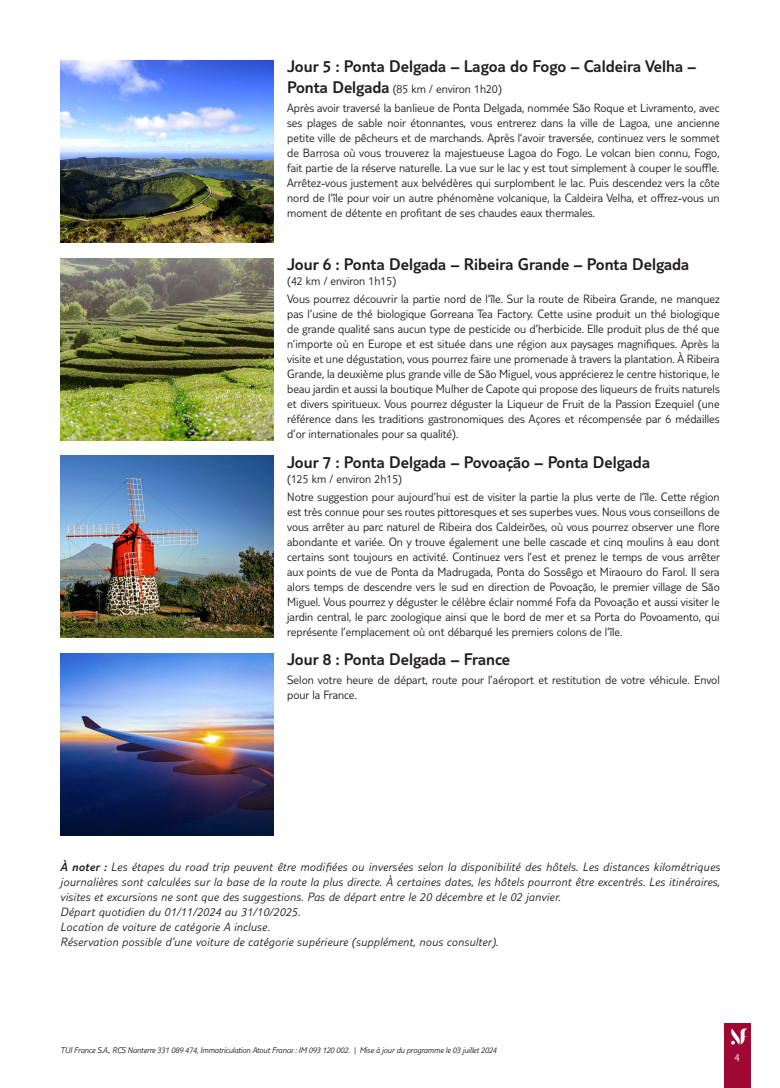
<style>
.page{position:relative;width:780px;height:1088px;background:#fff}
.page>*{position:absolute;margin:0;border:0;box-sizing:border-box;transform-origin:0 0}
.t1{font:300 17.5px "TUI Type";color:#231f20}
.t2{font:300 12.5px/15px "TUI Type";color:#231f20}
.t3{font:italic 300 12.5px/15px "TUI Type";letter-spacing:.02em;color:#231f20}
.t4{font:300 11.25px "TUI Type";color:#fff}
.t5{font:italic 300 8.75px "TUI Type";letter-spacing:-.02em;color:#231f20}
.s1{font-size:17.5px}
.s2{font-style:inherit}
</style>
<div class="page">
<div style="left:724px;top:1023px;width:26px;height:65px;background:#9e0832"></div>
<svg style="left:731px;top:1028px;width:17px;height:16px"></svg>
<img style="left:60px;top:60px;width:213px;height:182px">
<img style="left:60px;top:258px;width:213px;height:182px">
<img style="left:60px;top:456px;width:213px;height:182px">
<img style="left:60px;top:654px;width:213px;height:182px">
<h1 class="t1" style="left:287px;top:56px;width:410px">Jour 5 : Ponta Delgada – Lagoa do Fogo – Caldeira Velha –</h1>
<p class="t2" style="left:287px;top:79px;width:434px;line-height:18.5px"><span class="s1">Ponta Delgada</span> (85 km / environ 1h20)<br>Après avoir traversé la banlieue de Ponta Delgada, nommée São Roque et Livramento, avec</p>
<p class="t2" style="left:287px;top:115px;width:434px;text-align:justify">ses plages de sable noir étonnantes, vous entrerez dans la ville de Lagoa, une ancienne petite ville de pêcheurs et de marchands. Après l’avoir traversée, continuez vers le sommet de Barrosa où vous trouverez la majestueuse Lagoa do Fogo. Le volcan bien connu, Fogo, fait partie de la réserve naturelle. La vue sur le lac y est tout simplement à couper le souffle.<br>Arrêtez-vous justement aux belvédères qui surplombent le lac. Puis descendez vers la côte nord de l’île pour voir un autre phénomène volcanique, la Caldeira Velha, et offrez-vous un moment de détente en profitant de ses chaudes eaux thermales.</p>
<h1 class="t1" style="left:287px;top:254px;width:403px">Jour 6 : Ponta Delgada – Ribeira Grande – Ponta Delgada</h1>
<p class="t2" style="left:287px;top:271px;width:434px;line-height:18.5px">(42 km / environ 1h15)<br>Vous pourrez découvrir la partie nord de l’île. Sur la route de Ribeira Grande, ne manquez</p>
<p class="t2" style="left:287px;top:306px;width:434px;text-align:justify">pas l’usine de thé biologique Gorreana Tea Factory. Cette usine produit un thé biologique de grande qualité sans aucun type de pesticide ou d’herbicide. Elle produit plus de thé que n’importe où en Europe et est située dans une région aux paysages magnifiques. Après la visite et une dégustation, vous pourrez faire une promenade à travers la plantation. À Ribeira Grande, la deuxième plus grande ville de São Miguel, vous apprécierez le centre historique, le beau jardin et aussi la boutique Mulher de Capote qui propose des liqueurs de fruits naturels et divers spiritueux. Vous pourrez déguster la Liqueur de Fruit de la Passion Ezequiel (une référence dans les traditions gastronomiques des Açores et récompensée par 6 médailles d’or internationales pour sa qualité).</p>
<h1 class="t1" style="left:287px;top:452px;width:364px">Jour 7 : Ponta Delgada – Povoação – Ponta Delgada</h1>
<p class="t2" style="left:287px;top:469px;width:434px;line-height:18.5px">(125 km / environ 2h15)<br>Notre suggestion pour aujourd’hui est de visiter la partie la plus verte de l’île. Cette région</p>
<p class="t2" style="left:287px;top:504px;width:434px;text-align:justify">est très connue pour ses routes pittoresques et ses superbes vues. Nous vous conseillons de vous arrêter au parc naturel de Ribeira dos Caldeirões, où vous pourrez observer une flore abondante et variée. On y trouve également une belle cascade et cinq moulins à eau dont certains sont toujours en activité. Continuez vers l’est et prenez le temps de vous arrêter aux points de vue de Ponta da Madrugada, Ponta do Sossêgo et Miraouro do Farol. Il sera alors temps de descendre vers le sud en direction de Povoação, le premier village de São Miguel. Vous pourrez y déguster le célèbre éclair nommé Fofa da Povoação et aussi visiter le jardin central, le parc zoologique ainsi que le bord de mer et sa Porta do Povoamento, qui représente l’emplacement où ont débarqué les premiers colons de l’île.</p>
<h1 class="t1" style="left:287px;top:649px;width:224px">Jour 8 : Ponta Delgada – France</h1>
<p class="t2" style="left:287px;top:672px;width:434px">Selon votre heure de départ, route pour l’aéroport et restitution de votre véhicule. Envol pour la France.</p>
<p class="t3" style="left:60px;top:859px;width:661px"><span class="s2">À noter :</span> Les étapes du road trip peuvent être modifiées ou inversées selon la disponibilité des hôtels. Les distances kilométriques journalières sont calculées sur la base de la route la plus directe. À certaines dates, les hôtels pourront être excentrés. Les itinéraires, visites et excursions ne sont que des suggestions. Pas de départ entre le 20 décembre et le 02 janvier.<br>Départ quotidien du 01/11/2024 au 31/10/2025.<br>Location de voiture de catégorie A incluse.<br>Réservation possible d’une voiture de catégorie supérieure (supplément, nous consulter).</p>
<p class="t5" style="left:60px;top:1045px;width:438px">TUI France S.A., RCS Nanterre 331 089 474, Immatriculation Atout France : IM 093 120 002. | Mise à jour du programme le 03 juillet 2024</p>
<p class="t4" style="left:734px;top:1050px;width:7px">4</p>
</div>
